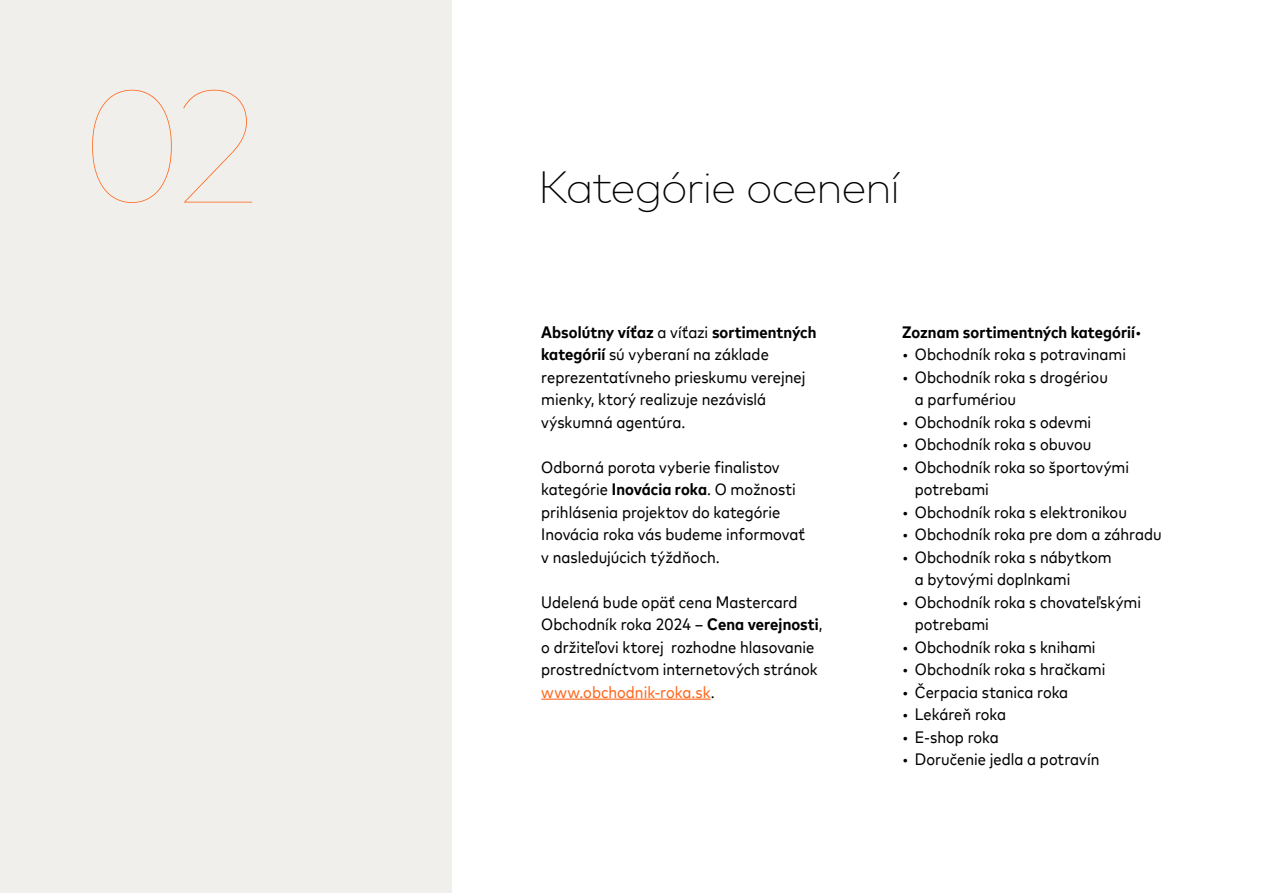
<style>
.page{position:relative;width:1263px;height:893px;background:#fff}
.page>*{position:absolute;margin:0;border:0;box-sizing:border-box;transform-origin:0 0}
.t1{font:100 160.5px "Mark Offc For MC";color:#ff671b}
.t2{font:200 45px "Mark Offc For MC";letter-spacing:-.035em;color:#000}
.t3{font:16.5px/22.5px "Mark For MC Nrw";color:#000}
.t4{font:700 16.5px "Mark For MC Nrw";letter-spacing:.005em;color:#000}
.s1{font-weight:700}
.s2{color:#ff671b}
.s3{font-weight:400}
</style>
<div class="page">
<div style="left:0;top:0;width:451px;height:893px;background:#f1efeb"></div>
<hr style="left:541px;top:699px;width:170px;height:1px;background:#ff671b">
<h1 class="t1" style="left:84px;top:32px;width:183px">02</h1>
<h2 class="t2" style="left:538px;top:153px;width:363px">Kategórie ocenení</h2>
<p class="t3" style="left:541px;top:319px;width:277px"><span class="s1">Absolútny víťaz</span> a víťazi <span class="s1">sortimentných kategórií</span> sú vyberaní na základe reprezentatívneho prieskumu verejnej mienky, ktorý realizuje nezávislá výskumná agentúra.</p>
<p class="t3" style="left:541px;top:454px;width:265px">Odborná porota vyberie finalistov kategórie <span class="s1">Inovácia roka</span>. O možnosti prihlásenia projektov do kategórie Inovácia roka vás budeme informovať v nasledujúcich týždňoch.</p>
<p class="t3" style="left:541px;top:589px;width:283px">Udelená bude opäť cena Mastercard Obchodník roka 2024 – <span class="s1">Cena verejnosti</span>, o držiteľovi ktorej rozhodne hlasovanie prostredníctvom internetových stránok <span class="s2">www.obchodnik-roka.sk</span>.</p>
<p class="t4" style="left:902px;top:319px;width:241px">Zoznam sortimentných kategórií<span class="s3">•</span></p>
<p class="t3" style="left:902px;top:342px;width:225px">• Obchodník roka s potravinami</p>
<p class="t3" style="left:915px;top:364px;width:195px;text-indent:-13px">• Obchodník roka s drogériou a parfumériou</p>
<p class="t3" style="left:902px;top:409px;width:191px">• Obchodník roka s odevmi</p>
<p class="t3" style="left:902px;top:432px;width:191px">• Obchodník roka s obuvou</p>
<p class="t3" style="left:915px;top:454px;width:216px;text-indent:-13px">• Obchodník roka so športovými potrebami</p>
<p class="t3" style="left:902px;top:499px;width:226px">• Obchodník roka s elektronikou</p>
<p class="t3" style="left:902px;top:522px;width:261px">• Obchodník roka pre dom a záhradu</p>
<p class="t3" style="left:915px;top:544px;width:198px;text-indent:-13px">• Obchodník roka s nábytkom a bytovými doplnkami</p>
<p class="t3" style="left:915px;top:589px;width:228px;text-indent:-13px">• Obchodník roka s chovateľskými potrebami</p>
<p class="t3" style="left:902px;top:634px;width:195px">• Obchodník roka s knihami</p>
<p class="t3" style="left:902px;top:657px;width:205px">• Obchodník roka s hračkami</p>
<p class="t3" style="left:902px;top:679px;width:168px">• Čerpacia stanica roka</p>
<p class="t3" style="left:902px;top:702px;width:106px">• Lekáreň roka</p>
<p class="t3" style="left:902px;top:724px;width:98px">• E-shop roka</p>
<p class="t3" style="left:902px;top:747px;width:199px">• Doručenie jedla a potravín</p>
</div>
